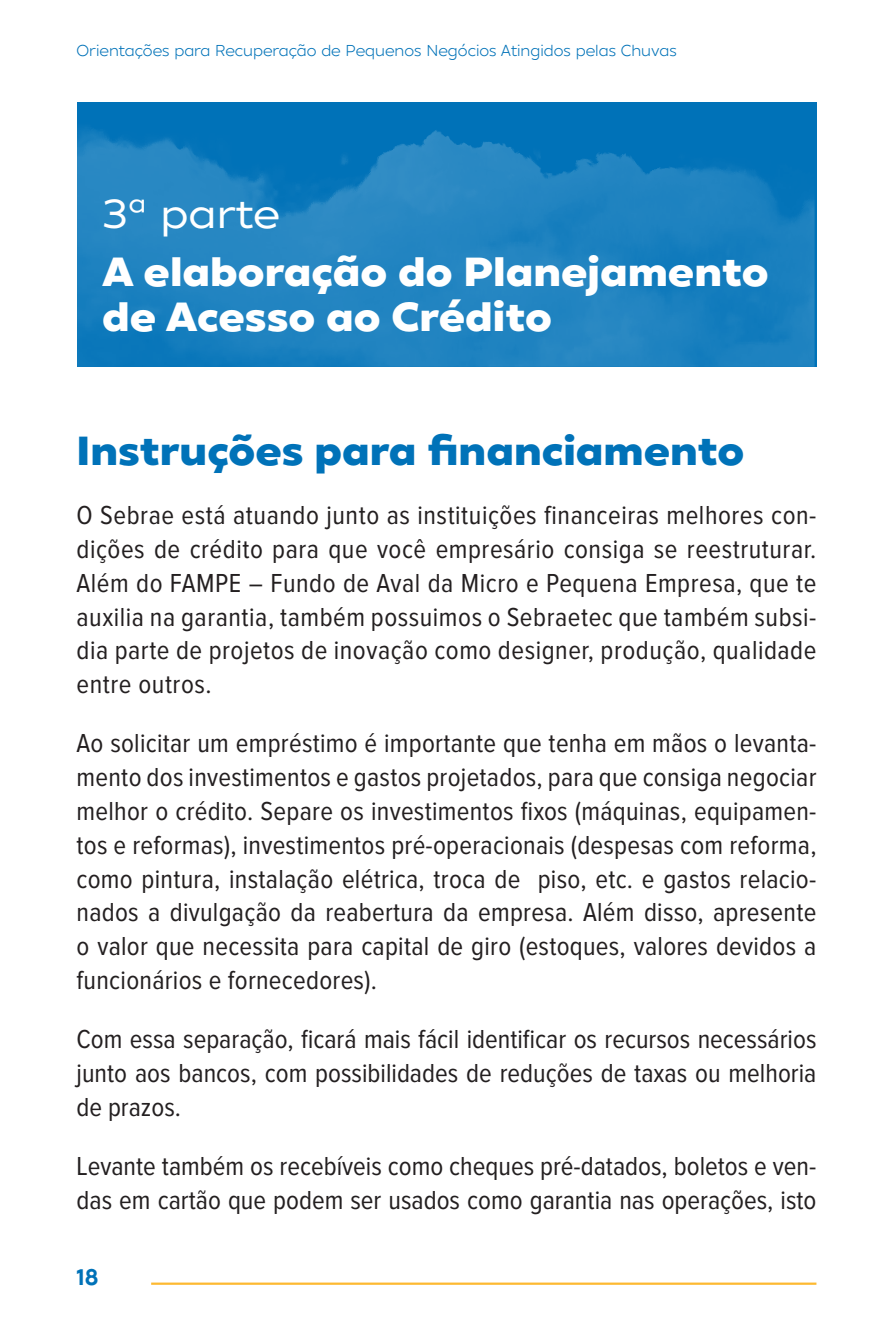
<style>
.page{position:relative;width:893px;height:1340px;background:#fff}
.page>*{position:absolute;margin:0;border:0;box-sizing:border-box;transform-origin:0 0}
.Título_0{font:800 40.5px/45px "XXII Geom";color:#fff;scale:1.1 1}
.Título_0-2{font:800 40.5px "XXII Geom";color:#0072b8;scale:1.1 1}
.Título_0-3{font:40.5px "XXII Geom";color:#fff;scale:1.1 1}
.Texto_corrido{font:27px/33.8px "Proxima Nova Cond";color:#231f20;text-align:justify}
.t1{font:700 22.5px "XXII Geom";color:#0072b8}
.t2{font:15.75px "XXII Geom";color:#0072b8}
</style>
<div class="page">
<hr style="left:151px;top:1282px;width:665px;height:2px;background:#fdb931">
<div style="left:77px;top:102px;width:739px;height:265px;background:#0072b8"></div>
<svg style="left:77px;top:129px;width:737px;height:238px;fill:#1f83c0"></svg>
<p class="t2" style="left:77px;top:40px;width:602px">Orientações para Recuperação de Pequenos Negócios Atingidos pelas Chuvas</p>
<p class="Título_0-3" style="left:102px;top:187px;width:163px">3ª parte</p>
<p class="Título_0" style="left:102px;top:249px;width:607px">A elaboração do Planejamento de Acesso ao Crédito</p>
<p class="Título_0-2" style="left:77px;top:422px;width:609px">Instruções para financiamento</p>
<p class="Texto_corrido" style="left:77px;top:499px;width:741px">O Sebrae está atuando junto as instituições financeiras melhores con&shy;dições de crédito para que você empresário consiga se reestruturar.<br>Além do FAMPE – Fundo de Aval da Micro e Pequena Empresa, que te auxilia na garantia, também possuimos o Sebraetec que também subsi&shy;dia parte de projetos de inovação como designer, produção, qualidade entre outros.</p>
<p class="Texto_corrido" style="left:77px;top:727px;width:741px">Ao solicitar um empréstimo é importante que tenha em mãos o levanta&shy;mento dos investimentos e gastos projetados, para que consiga negociar melhor o crédito. Separe os investimentos fixos (máquinas, equipamen&shy;tos e reformas), investimentos pré-operacionais (despesas com reforma, como pintura, instalação elétrica, troca de piso, etc. e gastos relacio&shy;nados a divulgação da reabertura da empresa. Além disso, apresente o valor que necessita para capital de giro (estoques, valores devidos a funcionários e fornecedores).</p>
<p class="Texto_corrido" style="left:77px;top:1022px;width:741px">Com essa separação, ficará mais fácil identificar os recursos necessários junto aos bancos, com possibilidades de reduções de taxas ou melhoria de prazos.</p>
<p class="Texto_corrido" style="left:77px;top:1149px;width:741px">Levante também os recebíveis como cheques pré-datados, boletos e ven&shy;das em cartão que podem ser usados como garantia nas operações, isto</p>
<p class="t1" style="left:77px;top:1261px;width:24px">18</p>
</div>
